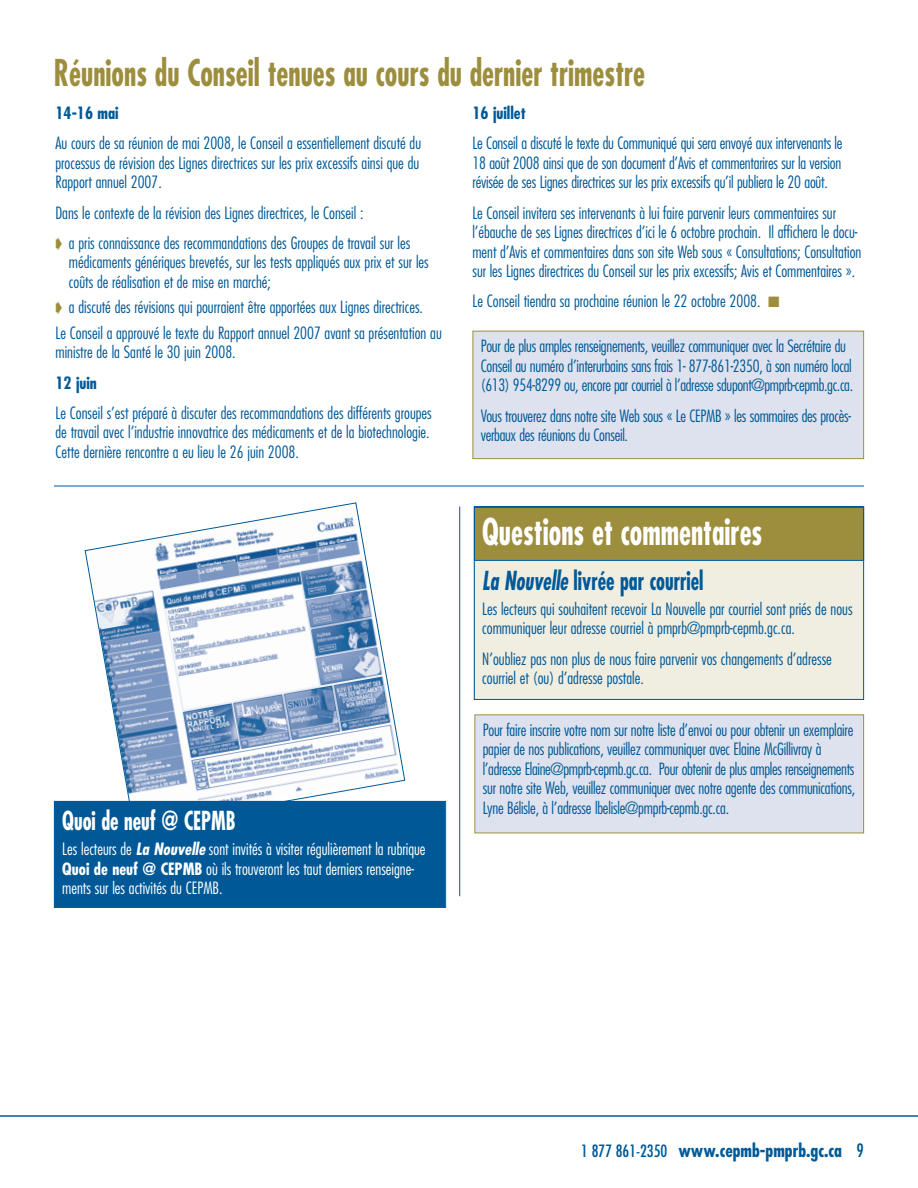
<style>
.page{position:relative;width:918px;height:1188px;background:#fff}
.page>*{position:absolute;margin:0;border:0;box-sizing:border-box;transform-origin:0 0}
.t1{font:700 condensed 36px "Futura LT";color:#9d8e3e;scale:.8 1}
.t2{font:700 condensed 36px "Futura LT";color:#fff;scale:.8 1}
.t3{font:700 condensed 25.5px "Futura LT";color:#005996;scale:.8 1}
.t4{font:700 condensed 25.5px "Futura LT";color:#fff;scale:.8 1}
.t5{font:700 condensed 18px "Futura LT";color:#005996}
.t6{font:300 condensed 16.5px/19.5px "Futura LT";letter-spacing:-.005em;color:#005996}
.t7{font:300 condensed 16.5px/19.5px "Futura LT";color:#fff}
.t8{font:700 condensed 16.5px "Futura LT";color:#005996}
.s1{color:#9d8e3e}
.s2{font-weight:700;font-style:italic}
.s3{font-weight:700}
.s4{font-style:italic}
.s5{font-weight:400;font-size:16.5px}
.s6{font-weight:400}
</style>
<div class="page">
<hr style="left:0;top:1115px;width:918px;height:2px;background:#005996">
<svg style="left:474px;top:506px;width:390px;height:194px;background:#d1ceb3"></svg>
<div style="left:475px;top:715px;width:388px;height:118px;background:#dee2ee"></div>
<svg style="left:84px;top:502px;width:322px;height:299px"></svg>
<div style="left:55px;top:802px;width:390px;height:105px;background:#005996"></div>
<div style="left:54px;top:801px;width:392px;height:107px;border:1px solid #005996"></div>
<hr style="left:459px;top:507px;width:1px;height:389px;background:#005996">
<hr style="left:54px;top:486px;width:810px;height:1px;background:#005996">
<div style="left:473px;top:332px;width:390px;height:126px;background:#dee2ee"></div>
<div style="left:472px;top:331px;width:392px;height:128px;border:1px solid #9d8e3e"></div>
<h1 class="t1" style="left:54px;top:56px;width:741px">Réunions du Conseil tenues au cours du dernier trimestre</h1>
<p class="t8" style="left:55px;top:106px;width:65px">14-16 mai</p>
<p class="t6" style="left:55px;top:135px;width:367px;text-align:justify">Au cours de sa réunion de mai 2008, le Conseil a essentiellement discuté du processus de révision des Lignes directrices sur les prix excessifs ainsi que du Rapport annuel 2007.</p>
<p class="t6" style="left:55px;top:198px;width:356px;line-height:30.3px">Dans le contexte de la révision des Lignes directrices, le Conseil :<br><span class="s1">➧</span> a pris connaissance des recommandations des Groupes de travail sur les</p>
<p class="t6" style="left:69px;top:254px;width:361px">médicaments génériques brevetés, sur les tests appliqués aux prix et sur les coûts de réalisation et de mise en marché;</p>
<p class="t6" style="left:55px;top:296px;width:388px;line-height:25.5px"><span class="s1">➧</span> a discuté des révisions qui pourraient être apportées aux Lignes directrices.<br>Le Conseil a approuvé le texte du Rapport annuel 2007 avant sa présentation au</p>
<p class="t6" style="left:55px;top:344px;width:182px">ministre de la Santé le 30 juin 2008.</p>
<p class="t8" style="left:55px;top:375px;width:43px">12 juin</p>
<p class="t6" style="left:55px;top:404px;width:378px">Le Conseil s’est préparé à discuter des recommandations des différents groupes de travail avec l’industrie innovatrice des médicaments et de la biotechnologie.<br>Cette dernière rencontre a eu lieu le 26 juin 2008.</p>
<p class="t8" style="left:472px;top:106px;width:55px">16 juillet</p>
<p class="t6" style="left:472px;top:135px;width:372px;text-align:justify">Le Conseil a discuté le texte du Communiqué qui sera envoyé aux intervenants le 18 août 2008 ainsi que de son document d’Avis et commentarires sur la version révisée de ses Lignes directrices sur les prix excessifs qu’il publiera le 20 août.</p>
<p class="t6" style="left:472px;top:204px;width:390px">Le Conseil invitera ses intervenants à lui faire parvenir leurs commentaires sur l’ébauche de ses Lignes directrices d’ici le 6 octobre prochain. Il affichera le docu&shy;ment d’Avis et commentaires dans son site Web sous « Consultations; Consultation sur les Lignes directrices du Conseil sur les prix excessifs; Avis et Commentaires ».</p>
<p class="t6" style="left:472px;top:293px;width:309px">Le Conseil tiendra sa prochaine réunion le 22 octobre 2008. <span class="s1">■</span></p>
<p class="t6" style="left:481px;top:338px;width:374px">Pour de plus amples renseignements, veuillez communiquer avec la Secrétaire du<br>Conseil au numéro d’interurbains sans frais 1- 877-861-2350, à son numéro local (613) 954-8299 ou, encore par courriel à l’adresse sdupont@pmprb-cepmb.gc.ca.</p>
<p class="t6" style="left:481px;top:407px;width:372px">Vous trouverez dans notre site Web sous « Le CEPMB » les sommaires des procès&shy;verbaux des réunions du Conseil.</p>
<h2 class="t4" style="left:62px;top:810px;width:218px">Quoi de neuf @ CEPMB</h2>
<p class="t7" style="left:62px;top:841px;width:365px">Les lecteurs de <span class="s2">La Nouvelle</span> sont invités à visiter régulièrement la rubrique<br><span class="s3">Quoi de neuf @ CEPMB</span> où ils trouveront les taut derniers renseigne&shy;ments sur les activités du CEPMB.</p>
<h1 class="t2" style="left:482px;top:516px;width:352px">Questions et commentaires</h1>
<h2 class="t3" style="left:482px;top:569px;width:278px"><span class="s4">La Nouvelle</span> livrée par courriel</h2>
<p class="t6" style="left:482px;top:600px;width:372px">Les lecteurs qui souhaitent recevoir La Nouvelle par courriel sont priés de nous communiquer leur adresse courriel à pmprb@pmprb-cepmb.gc.ca.</p>
<p class="t6" style="left:482px;top:650px;width:351px">N’oubliez pas non plus de nous faire parvenir vos changements d’adresse courriel et (ou) d’adresse postale.</p>
<p class="t6" style="left:483px;top:721px;width:374px">Pour faire inscrire votre nom sur notre liste d’envoi ou pour obtenir un exemplaire papier de nos publications, veuillez communiquer avec Elaine McGillivray à l’adresse Elaine@pmprb-cepmb.gc.ca. Pour obtenir de plus amples renseignements sur notre site Web, veuillez communiquer avec notre agente des communications, Lyne Bélisle, à l’adresse lbelisle@pmprb-cepmb.gc.ca.</p>
<p class="t5" style="left:581px;top:1142px;width:284px"><span class="s5">1 877 861-2350</span> www.cepmb-pmprb.gc.ca <span class="s6">9</span></p>
</div>
